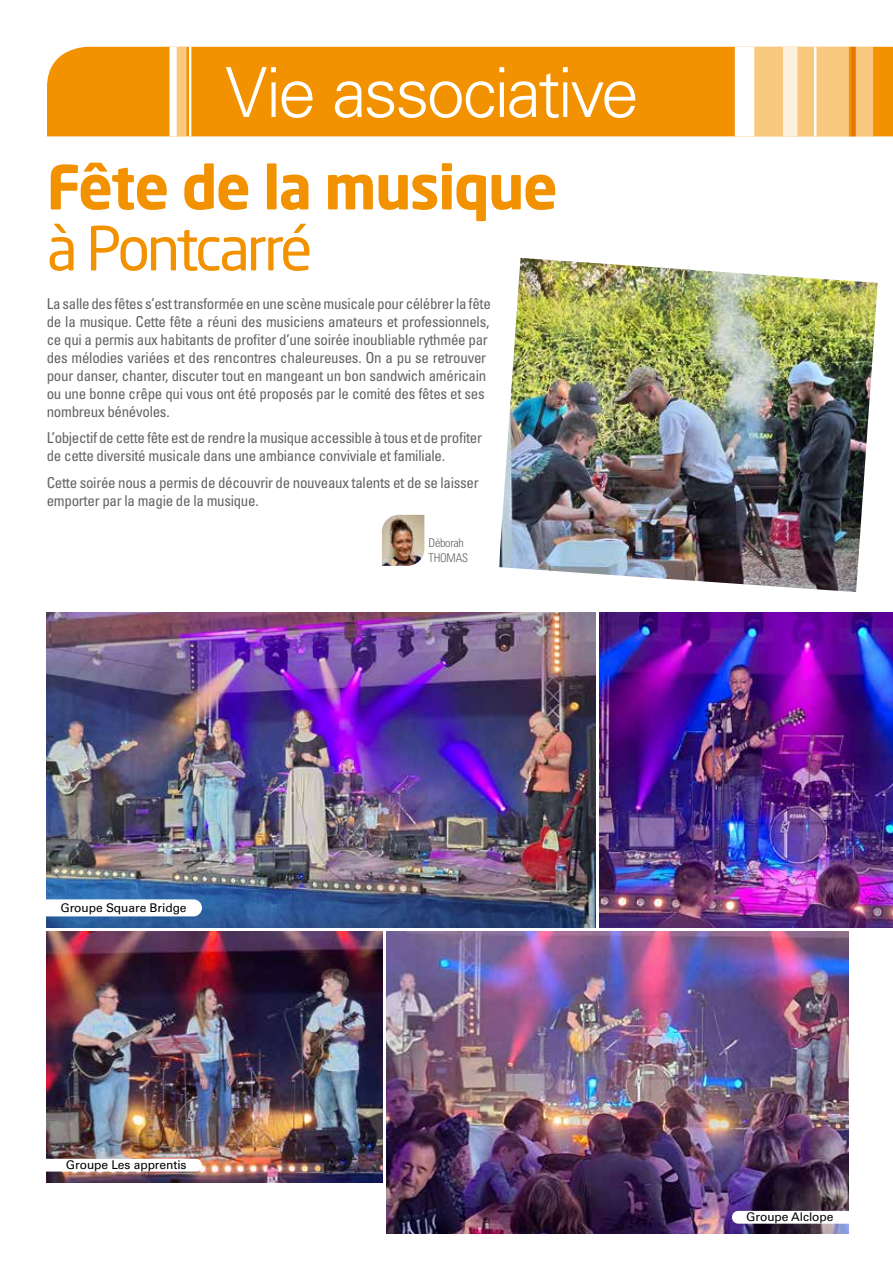
<style>
.page{position:relative;width:893px;height:1263px;background:#fff}
.page>*{position:absolute;margin:0;border:0;box-sizing:border-box;transform-origin:0 0}
.t1{font:300 69px "Univers LT Std";letter-spacing:-.04em;color:#fff}
.t2{font:700 60px "Neo Sans Std";letter-spacing:-.025em;color:#f39200}
.t3{font:60px "Neo Sans Std";letter-spacing:-.055em;color:#f39200}
.t4{font:condensed 15px/18px "Univers LT Std";letter-spacing:-.02em;color:#646363}
.t5{font:12px "Univers LT Std";letter-spacing:-.005em;color:#000}
.t6{font:300 condensed 12px/14.4px "Univers LT Std";letter-spacing:-.02em;color:#646363}
</style>
<div class="page">
<div style="left:47px;top:47px;width:846px;height:89px;background:#f39200"></div>
<div style="left:170px;top:47px;width:7px;height:89px;background:#fff"></div>
<div style="left:735px;top:47px;width:19px;height:89px;background:#fff"></div>
<svg style="left:176px;top:47px;width:10px;height:89px"></svg>
<hr style="left:189px;top:47px;width:2px;height:89px;background:#fff">
<svg style="left:754px;top:47px;width:119px;height:89px;background:#f8ce8e"></svg>
<svg style="left:848px;top:47px;width:8px;height:89px"></svg>
<img style="left:47px;top:931px;width:336px;height:251px">
<img style="left:600px;top:612px;width:293px;height:315px">
<img style="left:47px;top:612px;width:548px;height:315px">
<img style="left:387px;top:931px;width:461px;height:302px">
<img style="left:499px;top:258px;width:379px;height:334px">
<img style="left:382px;top:515px;width:42px;height:51px">
<svg style="left:46px;top:899px;width:156px;height:17px"></svg>
<svg style="left:47px;top:1159px;width:155px;height:12px"></svg>
<svg style="left:732px;top:1211px;width:117px;height:13px"></svg>
<h1 class="t1" style="left:225px;top:51px;width:415px">Vie associative</h1>
<h2 class="t2" style="left:47px;top:149px;width:513px">Fête de la musique</h2>
<h2 class="t3" style="left:47px;top:212px;width:267px">à Pontcarré</h2>
<p class="t4" style="left:47px;top:294px;width:446px">La salle des fêtes s’est transformée en une scène musicale pour célébrer la fête de la musique. Cette fête a réuni des musiciens amateurs et professionnels, ce qui a permis aux habitants de profiter d’une soirée inoubliable rythmée par des mélodies variées et des rencontres chaleureuses. On a pu se retrouver pour danser, chanter, discuter tout en mangeant un bon sandwich américain ou une bonne crêpe qui vous ont été proposés par le comité des fêtes et ses nombreux bénévoles.</p>
<p class="t4" style="left:47px;top:428px;width:437px">L’objectif de cette fête est de rendre la musique accessible à tous et de profiter de cette diversité musicale dans une ambiance conviviale et familiale.</p>
<p class="t4" style="left:47px;top:473px;width:433px">Cette soirée nous a permis de découvrir de nouveaux talents et de se laisser emporter par la magie de la musique.</p>
<p class="t6" style="left:429px;top:536px;width:41px">Déborah<br>THOMAS</p>
<p class="t5" style="left:60px;top:900px;width:128px">Groupe Square Bridge</p>
<p class="t5" style="left:66px;top:1157px;width:122px">Groupe Les apprentis</p>
<p class="t5" style="left:746px;top:1209px;width:89px">Groupe Alclope</p>
</div>
